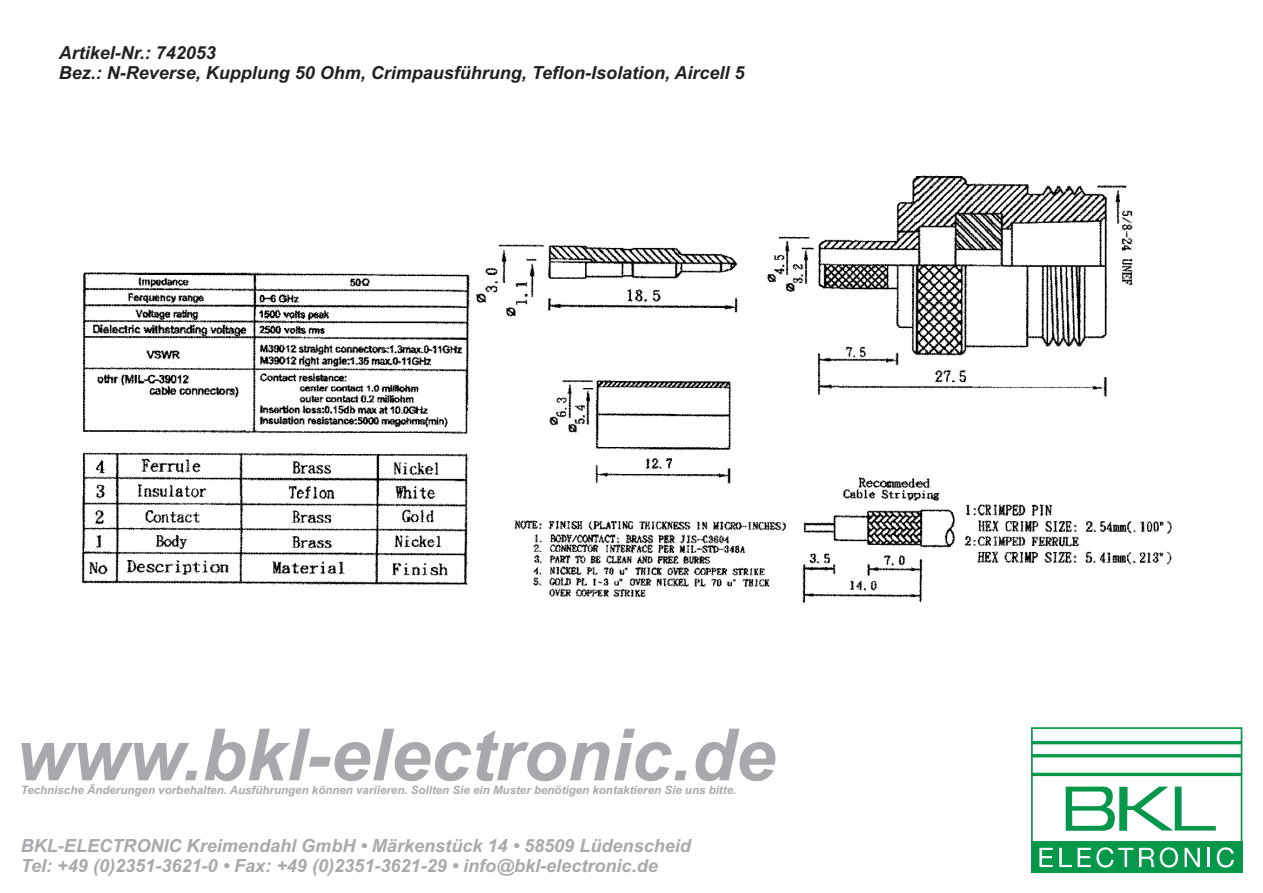
<style>
.page{position:relative;width:1263px;height:893px;background:#fff}
.page>*{position:absolute;margin:0;border:0;box-sizing:border-box;transform-origin:0 0}
.t1{font:italic 700 72.15px "Arial";color:#a8a9ad}
.t2{font:italic 700 18.15px/20.2px "Arial";color:#a8a9ad}
.t3{font:italic 700 18px/20.1px "Arial";color:#231f20}
.t4{font:italic 700 11.55px "Arial";color:#a8a9ad}
</style>
<div class="page">
<div style="left:1031px;top:841px;width:211px;height:31px;background:#05974a"></div>
<svg style="left:1039px;top:848px;width:14px;height:19px"></svg>
<svg style="left:1059px;top:847px;width:74px;height:20px"></svg>
<svg style="left:1139px;top:848px;width:15px;height:19px"></svg>
<svg style="left:1160px;top:847px;width:18px;height:20px"></svg>
<svg style="left:1184px;top:848px;width:16px;height:19px"></svg>
<hr style="left:1207px;top:848px;width:3px;height:19px;background:#fff">
<svg style="left:1217px;top:847px;width:17px;height:20px"></svg>
<svg style="left:1066px;top:787px;width:150px;height:44px"></svg>
<hr style="left:1032px;top:741px;width:210px;height:3px;background:#05974a">
<hr style="left:1032px;top:754px;width:209px;height:3px;background:#05974a">
<hr style="left:1031px;top:773px;width:210px;height:3px;background:#05974a">
<div style="left:1031px;top:727px;width:211px;height:144px;border:2px solid #05974a"></div>
<img style="left:81px;top:175px;width:1091px;height:428px">
<p class="t3" style="left:59px;top:44px;width:687px">Artikel-Nr.: 742053<br>Bez.: N-Reverse, Kupplung 50 Ohm, Crimpausführung, Teflon-Isolation, Aircell 5</p>
<h1 class="t1" style="left:16px;top:728px;width:761px">www.bkl-electronic.de</h1>
<p class="t4" style="left:21px;top:785px;width:717px">Technische Änderungen vorbehalten. Ausführungen können variieren. Sollten Sie ein Muster benötigen kontaktieren Sie uns bitte.</p>
<p class="t2" style="left:21px;top:837px;width:672px">BKL-ELECTRONIC Kreimendahl GmbH • Märkenstück 14 • 58509 Lüdenscheid<br>Tel: +49 (0)2351-3621-0 • Fax: +49 (0)2351-3621-29 • info@bkl-electronic.de</p>
</div>
